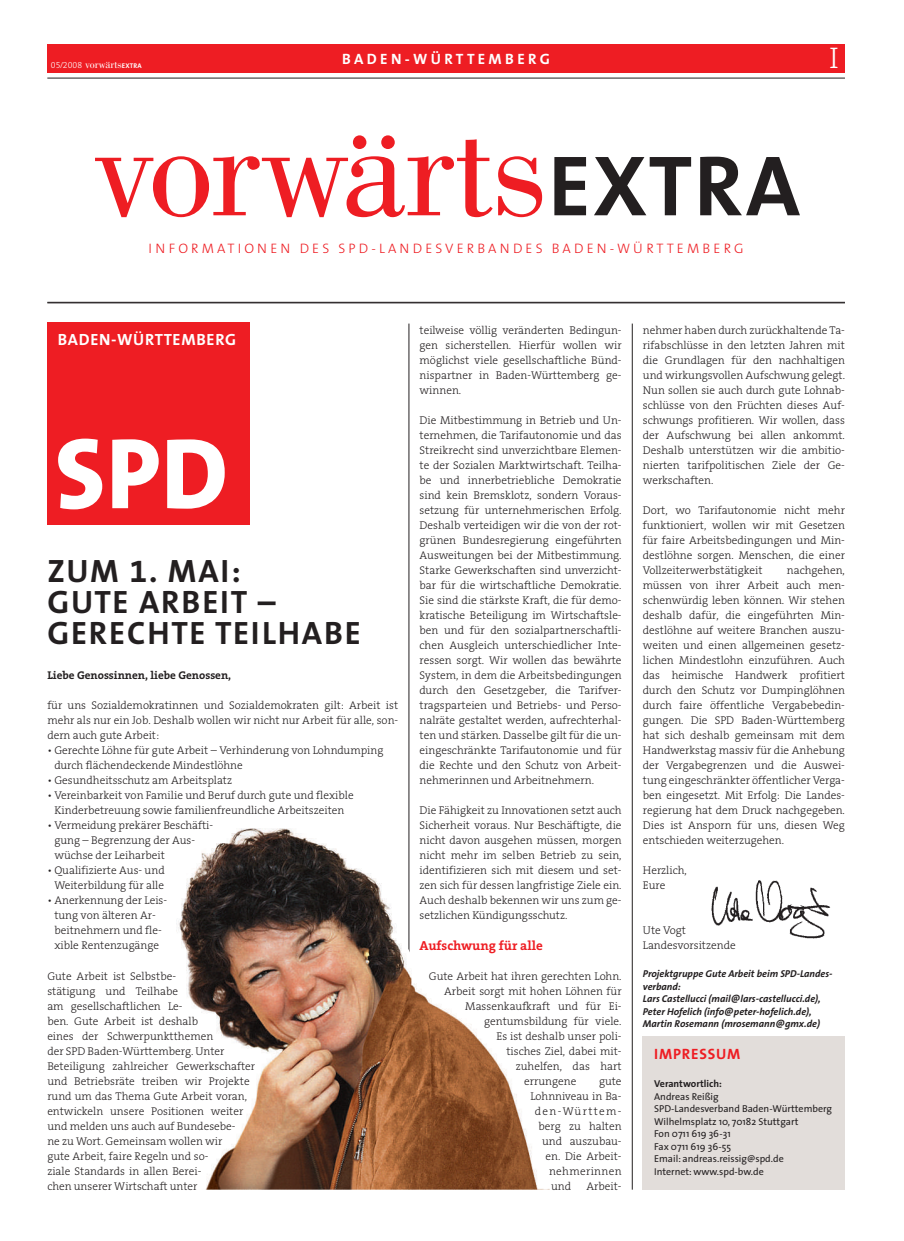
<style>
.page{position:relative;width:904px;height:1241px;background:#fff}
.page>*{position:absolute;margin:0;border:0;box-sizing:border-box;transform-origin:0 0}
.t1{font:145.25px "Bodoni";letter-spacing:-.02em;color:#ee1d23}
.t2{font:800 101.25px "The Sans";color:#fff}
.t3{font:700 32.5px/31.2px "The Sans B7";letter-spacing:.055em;color:#231f20}
.t4{font:30px "The Serif Light Caps";color:#fff}
.t5{font:700 16.25px "The Sans B7";letter-spacing:.045em;color:#fff}
.t6{font:700 15px "The Sans";letter-spacing:.225em;color:#fff}
.t7{font:700 15px "The Sans B7";letter-spacing:.055em;color:#ee1d23}
.t8{font:300 13.75px "The Sans";letter-spacing:.23em;color:#ee1d23}
.t9{font:700 13.12px "The Serif B7";color:#ee1d23}
.t10{font:300 11.25px/15px "The Serif B3";color:#231f20;text-align:justify}
.t11{font:700 11.25px "The Serif B7";color:#231f20}
.t12{font:11.25px "Bodoni";color:#fff}
.t13{font:300 11.25px "The Serif B3";letter-spacing:.115em;color:#231f20}
.t14{font:300 11.25px "The Serif B3";letter-spacing:.03em;color:#231f20}
.t15{font:italic 700 10px/12.5px "The Sans B7";color:#231f20}
.t16{font:10px/12.5px "The Sans";color:#231f20}
.t17{font:700 10px "The Sans";color:#231f20}
.s1{font-family:"The Serif Light Expert";font-size:8.75px}
.s2{font-family:"The Sans";font-weight:700;font-size:6.75px}
.s3{font-family:"The Sans";font-weight:700;font-size:86.25px;color:#231f20}
</style>
<div class="page">
<hr style="left:47px;top:78px;width:798px;height:1px;background:#231f20">
<div style="left:47px;top:44px;width:798px;height:29px;background:#ee1d23"></div>
<div style="left:47px;top:322px;width:202px;height:202px;background:#ee1d23"></div>
<hr style="left:47px;top:302px;width:798px;height:1px;background:#231f20">
<hr style="left:409px;top:323px;width:1px;height:866px;background:#231f20">
<hr style="left:632px;top:323px;width:1px;height:866px;background:#231f20">
<img style="left:176px;top:823px;width:367px;height:366px">
<img style="left:711px;top:880px;width:120px;height:59px">
<div style="left:643px;top:1036px;width:202px;height:153px;background:#e2ddda"></div>
<p class="t12" style="left:51px;top:60px;width:92px"><span class="s1">05/2008</span> vorwärts<span class="s2">EXTRA</span></p>
<h3 class="t6" style="left:342px;top:52px;width:209px">BADEN-WÜRTTEMBERG</h3>
<h3 class="t4" style="left:829px;top:40px;width:11px">I</h3>
<h1 class="t1" style="left:92px;top:115px;width:709px">vorwärts<span class="s3">EXTRA</span></h1>
<p class="t8" style="left:149px;top:243px;width:596px">INFORMATIONEN DES SPD-LANDESVERBANDES BADEN-WÜRTTEMBERG</p>
<h3 class="t5" style="left:58px;top:332px;width:180px">BADEN-WÜRTTEMBERG</h3>
<h2 class="t2" style="left:55px;top:432px;width:175px">SPD</h2>
<h3 class="t3" style="left:47px;top:557px;width:315px">ZUM 1. MAI:<br>GUTE ARBEIT –<br>GERECHTE TEILHABE</h3>
<p class="t11" style="left:47px;top:671px;width:185px">Liebe Genossinnen, liebe Genossen,</p>
<p class="t10" style="left:47px;top:698px;width:352px">für uns Sozialdemokratinnen und Sozialdemokraten gilt: Arbeit ist mehr als nur ein Job. Deshalb wollen wir nicht nur Arbeit für alle, son&shy;dern auch gute Arbeit:</p>
<p class="t10" style="left:54px;top:743px;width:330px;text-indent:-7px">• Gerechte Löhne für gute Arbeit – Verhinderung von Lohndumping durch flächendeckende Mindestlöhne</p>
<p class="t10" style="left:47px;top:773px;width:186px">• Gesundheitsschutz am Arbeitsplatz</p>
<p class="t10" style="left:47px;top:788px;width:308px;text-align:center">• Vereinbarkeit von Familie und Beruf durch gute und flexible<br>Kinderbetreuung sowie familienfreundliche Arbeitszeiten</p>
<p class="t10" style="left:54px;top:818px;width:160px;text-align:left;text-indent:-7px">• Vermeidung prekärer Beschäfti&shy;gung – Begrenzung der Aus&shy;wüchse der Leiharbeit</p>
<p class="t10" style="left:47px;top:863px;width:119px;text-align:center">• Qualifizierte Aus- und<br>Weiterbildung für alle</p>
<p class="t10" style="left:47px;top:893px;width:121px;text-align:center">• Anerkennung der Leis&shy;tung von älteren Ar&shy;beitnehmern und fle&shy;xible Rentenzugänge</p>
<p class="t10" style="left:47px;top:968px;width:209px;text-align:left">Gute Arbeit ist Selbstbe-<br>stätigung und Teilhabe<br>am gesellschaftlichen Le-<br>ben. Gute Arbeit ist deshalb<br>eines der Schwerpunktthemen<br>der SPD Baden-Württemberg. Unter<br>Beteiligung zahlreicher Gewerkschafter und Betriebsräte treiben wir Projekte rund um das Thema Gute Arbeit voran, entwickeln unsere Positionen weiter und melden uns auch auf Bundesebe-<br>ne zu Wort. Gemeinsam wollen wir<br>gute Arbeit, faire Regeln und so-<br>ziale Standards in allen Berei-<br>chen unserer Wirtschaft unter</p>
<p class="t10" style="left:419px;top:323px;width:203px">teilweise völlig veränderten Bedingun&shy;gen sicherstellen. Hierfür wollen wir möglichst viele gesellschaftliche Bünd&shy;nispartner in Baden-Württemberg ge&shy;winnen.</p>
<p class="t10" style="left:419px;top:413px;width:204px">Die Mitbestimmung in Betrieb und Un&shy;ternehmen, die Tarifautonomie und das Streikrecht sind unverzichtbare Elemen&shy;te der Sozialen Marktwirtschaft. Teilha&shy;be und innerbetriebliche Demokratie sind kein Bremsklotz, sondern Voraus&shy;setzung für unternehmerischen Erfolg.<br>Deshalb verteidigen wir die von der rot&shy;grünen Bundesregierung eingeführten Ausweitungen bei der Mitbestimmung.<br>Starke Gewerkschaften sind unverzicht&shy;bar für die wirtschaftliche Demokratie.<br>Sie sind die stärkste Kraft, die für demo&shy;kratische Beteiligung im Wirtschaftsle&shy;ben und für den sozialpartnerschaftli&shy;chen Ausgleich unterschiedlicher Inte&shy;ressen sorgt. Wir wollen das bewährte System, in dem die Arbeitsbedingungen durch den Gesetzgeber, die Tarifver&shy;tragsparteien und Betriebs- und Perso&shy;nalräte gestaltet werden, aufrechterhal&shy;ten und stärken. Dasselbe gilt für die un&shy;eingeschränkte Tarifautonomie und für die Rechte und den Schutz von Arbeit&shy;nehmerinnen und Arbeitnehmern.</p>
<p class="t10" style="left:419px;top:803px;width:203px">Die Fähigkeit zu Innovationen setzt auch Sicherheit voraus. Nur Beschäftigte, die nicht davon ausgehen müssen, morgen nicht mehr im selben Betrieb zu sein, identifizieren sich mit diesem und set&shy;zen sich für dessen langfristige Ziele ein.<br>Auch deshalb bekennen wir uns zum ge&shy;setzlichen Kündigungsschutz.</p>
<p class="t9" style="left:419px;top:939px;width:125px">Aufschwung für alle</p>
<p class="t10" style="left:429px;top:968px;width:194px">Gute Arbeit hat ihren gerechten Lohn.</p>
<p class="t10" style="left:444px;top:983px;width:179px">Arbeit sorgt mit hohen Löhnen für</p>
<p class="t10" style="left:465px;top:998px;width:158px">Massenkaufkraft und für Ei-</p>
<p class="t10" style="left:484px;top:1013px;width:139px">gentumsbildung für viele.</p>
<p class="t10" style="left:496px;top:1028px;width:127px">Es ist deshalb unser poli-</p>
<p class="t10" style="left:506px;top:1043px;width:117px">tisches Ziel, dabei mit-</p>
<p class="t10" style="left:516px;top:1058px;width:107px">zuhelfen, das hart</p>
<p class="t10" style="left:524px;top:1073px;width:54px">errungene</p>
<p class="t10" style="left:599px;top:1073px;width:24px">gute</p>
<p class="t10" style="left:530px;top:1088px;width:93px">Lohnniveau in Ba-</p>
<p class="t13" style="left:535px;top:1105px;width:88px">den-Württem-</p>
<p class="t10" style="left:538px;top:1118px;width:85px">berg zu halten</p>
<p class="t10" style="left:542px;top:1133px;width:81px">und auszubau-</p>
<p class="t10" style="left:545px;top:1148px;width:78px">en. Die Arbeit-</p>
<p class="t14" style="left:549px;top:1165px;width:74px">nehmerinnen</p>
<p class="t10" style="left:551px;top:1178px;width:22px">und</p>
<p class="t10" style="left:586px;top:1178px;width:37px">Arbeit-</p>
<p class="t10" style="left:643px;top:323px;width:203px">nehmer haben durch zurückhaltende Ta&shy;rifabschlüsse in den letzten Jahren mit die Grundlagen für den nachhaltigen und wirkungsvollen Aufschwung gelegt.<br>Nun sollen sie auch durch gute Lohnab&shy;schlüsse von den Früchten dieses Auf&shy;schwungs profitieren. Wir wollen, dass der Aufschwung bei allen ankommt.<br>Deshalb unterstützen wir die ambitio&shy;nierten tarifpolitischen Ziele der Ge&shy;werkschaften.</p>
<p class="t10" style="left:643px;top:503px;width:203px">Dort, wo Tarifautonomie nicht mehr funktioniert, wollen wir mit Gesetzen für faire Arbeitsbedingungen und Min&shy;destlöhne sorgen. Menschen, die einer Vollzeiterwerbstätigkeit</p>
<p class="t10" style="left:643px;top:563px;width:203px;text-indent:144px">nachgehen, müssen von ihrer Arbeit auch men&shy;schenwürdig leben können. Wir stehen deshalb dafür, die eingeführten Min&shy;destlöhne auf weitere Branchen auszu&shy;weiten und einen allgemeinen gesetz&shy;lichen Mindestlohn einzuführen. Auch das heimische Handwerk profitiert durch den Schutz vor Dumpinglöhnen durch faire öffentliche Vergabebedin&shy;gungen. Die SPD Baden-Württemberg hat sich deshalb gemeinsam mit dem Handwerkstag massiv für die Anhebung der Vergabegrenzen und die Auswei&shy;tung eingeschränkter öffentlicher Verga&shy;ben eingesetzt. Mit Erfolg: Die Landes&shy;regierung hat dem Druck nachgegeben.<br>Dies ist Ansporn für uns, diesen Weg entschieden weiterzugehen.</p>
<p class="t10" style="left:643px;top:863px;width:45px">Herzlich,<br>Eure</p>
<p class="t10" style="left:643px;top:923px;width:94px">Ute Vogt<br>Landesvorsitzende</p>
<p class="t15" style="left:643px;top:968px;width:191px">Projektgruppe Gute Arbeit beim SPD-Landes&shy;verband:<br>Lars Castellucci (mail@lars-castellucci.de), Peter Hofelich (info@peter-hofelich.de), Martin Rosemann (mrosemann@gmx.de)</p>
<h3 class="t7" style="left:654px;top:1047px;width:88px">IMPRESSUM</h3>
<p class="t17" style="left:654px;top:1079px;width:69px">Verantwortlich:</p>
<p class="t16" style="left:654px;top:1090px;width:179px">Andreas Reißig<br>SPD-Landesverband Baden-Württemberg<br>Wilhelmsplatz 10, 70182 Stuttgart<br>Fon 0711 619 36-31<br>Fax 0711 619 36-55<br>Email: andreas.reissig@spd.de<br>Internet: www.spd-bw.de</p>
</div>
